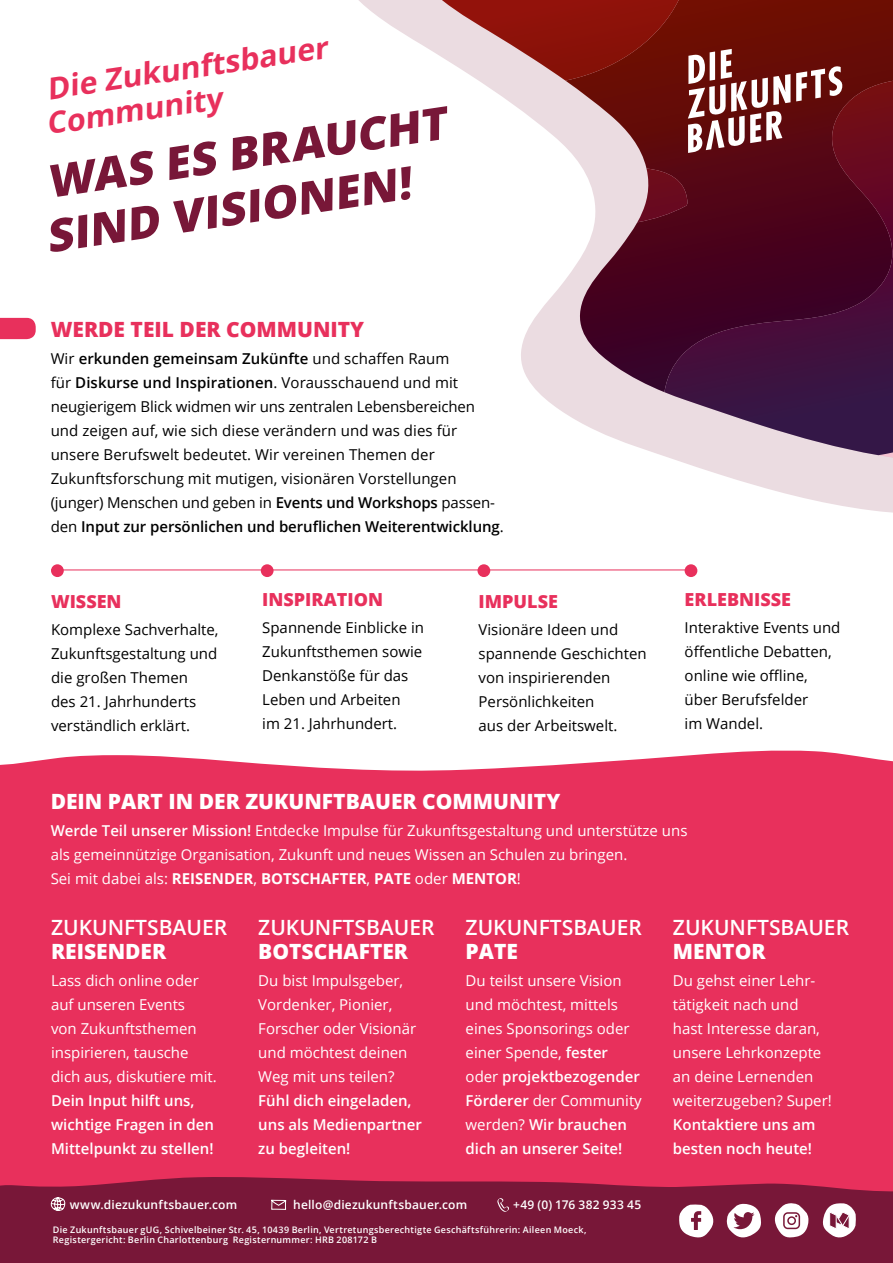
<style>
.page{position:relative;width:893px;height:1263px;background:#fff}
.page>*{position:absolute;margin:0;border:0;box-sizing:border-box;transform-origin:0 0}
.t1{font:italic 800 45px/54.3px "Open Sans";color:#781738}
.t2{font:italic 700 30px/34px "Open Sans";color:#e8305c}
.t3{font:800 21px "Open Sans";color:#fff}
.t4{font:600 21px "Open Sans";color:#fff}
.t5{font:800 21px "Open Sans";color:#e8305c}
.t6{font:800 18px "Open Sans";color:#e8305c}
.t7{font:15px/24px "Open Sans";color:#000}
.t8{font:15px/24px "Open Sans";color:#fff}
.t9{font:600 15px/24px "Open Sans";color:#fff}
.t10{font:600 12px "Open Sans";letter-spacing:.015em;color:#fff}
.t11{font:600 9px/10.8px "Open Sans";letter-spacing:.03em;color:#fff}
.s1{font-weight:600}
.s2{font-weight:700}
</style>
<div class="page">
<div style="left:0;top:870px;width:893px;height:345px;background:#e8305c"></div>
<svg style="left:0;top:750px;width:893px;height:120px;background:#ea426a"></svg>
<svg style="left:359px;top:0;width:534px;height:513px"></svg>
<svg style="left:391px;top:0;width:502px;height:465px"></svg>
<svg style="left:565px;top:0;width:328px;height:373px;background:#77343a"></svg>
<svg style="left:442px;top:0;width:245px;height:222px"></svg>
<svg style="left:442px;top:373px;width:451px;height:84px"></svg>
<svg style="left:664px;top:81px;width:229px;height:374px;background:#551936"></svg>
<hr style="left:51px;top:570px;width:636px;height:1px;background:#e8305c">
<div style="left:51px;top:564px;width:13px;height:13px;background:#e8305c;border-radius:50%"></div>
<div style="left:261px;top:564px;width:13px;height:13px;background:#e8305c;border-radius:50%"></div>
<div style="left:477px;top:564px;width:13px;height:13px;background:#e8305c;border-radius:50%"></div>
<div style="left:685px;top:564px;width:12px;height:13px;background:#e8305c;border-radius:50%"></div>
<svg style="left:0;top:1177px;width:893px;height:86px;background:#80183a"></svg>
<svg style="left:679px;top:1203px;width:36px;height:36px"></svg>
<svg style="left:726px;top:1204px;width:36px;height:35px"></svg>
<svg style="left:773px;top:1203px;width:36px;height:35px"></svg>
<svg style="left:821px;top:1203px;width:36px;height:37px"></svg>
<svg style="left:271px;top:1199px;width:15px;height:11px"></svg>
<svg style="left:50px;top:1196px;width:17px;height:16px"></svg>
<svg style="left:497px;top:1198px;width:12px;height:14px"></svg>
<svg style="left:796px;top:66px;width:46px;height:35px"></svg>
<svg style="left:688px;top:49px;width:102px;height:104px"></svg>
<svg style="left:0;top:318px;width:36px;height:21px"></svg>
<h2 class="t2" style="left:38px;top:73px;width:291px;rotate:-9deg">Die Zukunftsbauer<br>Community</h2>
<h1 class="t1" style="left:34px;top:152px;width:413px;rotate:-8deg">WAS ES BRAUCHT<br>SIND VISIONEN!</h1>
<h3 class="t5" style="left:51px;top:313px;width:315px">WERDE TEIL DER COMMUNITY</h3>
<p class="t7" style="left:51px;top:346px;width:455px">Wir <span class="s1">erkunden gemeinsam Zukünfte</span> und schaffen Raum<br>für <span class="s1">Diskurse und Inspirationen</span>. Vorausschauend und mit neugierigem Blick widmen wir uns zentralen Lebensbereichen und zeigen auf, wie sich diese verändern und was dies für unsere Berufswelt bedeutet. Wir vereinen Themen der Zukunftsforschung mit mutigen, visionären Vorstellungen (junger) Menschen und geben in <span class="s1">Events und Workshops</span> passen&shy;den <span class="s1">Input zur persönlichen und beruflichen Weiterentwicklung</span>.</p>
<p class="t6" style="left:51px;top:588px;width:72px">WISSEN</p>
<p class="t7" style="left:51px;top:617px;width:169px">Komplexe Sachverhalte,<br>Zukunftsgestaltung und die großen Themen<br>des 21. Jahrhunderts verständlich erklärt.</p>
<p class="t6" style="left:262px;top:586px;width:122px">INSPIRATION</p>
<p class="t7" style="left:262px;top:615px;width:163px">Spannende Einblicke in<br>Zukunftsthemen sowie<br>Denkanstöße für das<br>Leben und Arbeiten<br>im 21. Jahrhundert.</p>
<p class="t6" style="left:479px;top:588px;width:81px">IMPULSE</p>
<p class="t7" style="left:479px;top:617px;width:170px">Visionäre Ideen und spannende Geschichten von inspirierenden<br>Persönlichkeiten<br>aus der Arbeitswelt.</p>
<p class="t6" style="left:685px;top:586px;width:108px">ERLEBNISSE</p>
<p class="t7" style="left:685px;top:615px;width:157px">Interaktive Events und öffentliche Debatten, online wie offline, über Berufsfelder<br>im Wandel.</p>
<h3 class="t3" style="left:51px;top:786px;width:511px">DEIN PART IN DER ZUKUNFTBAUER COMMUNITY</h3>
<p class="t8" style="left:51px;top:819px;width:638px"><span class="s1">Werde Teil unserer Mission!</span> Entdecke Impulse für Zukunftsgestaltung und unterstütze uns als gemeinnützige Organisation, Zukunft und neues Wissen an Schulen zu bringen.<br>Sei mit dabei als: <span class="s2">REISENDER</span>, <span class="s2">BOTSCHAFTER</span>, <span class="s2">PATE</span> oder <span class="s2">MENTOR</span>!</p>
<h3 class="t4" style="left:258px;top:912px;width:178px">ZUKUNFTSBAUER</h3>
<h3 class="t3" style="left:258px;top:935px;width:151px">BOTSCHAFTER</h3>
<p class="t8" style="left:258px;top:968px;width:159px">Du bist Impulsgeber,<br>Vordenker, Pionier,<br>Forscher oder Visionär und möchtest deinen<br>Weg mit uns teilen?</p>
<p class="t9" style="left:258px;top:1088px;width:165px">Fühl dich eingeladen, uns als Medienpartner zu begleiten!</p>
<h3 class="t4" style="left:51px;top:912px;width:178px">ZUKUNFTSBAUER</h3>
<h3 class="t3" style="left:51px;top:935px;width:117px">REISENDER</h3>
<p class="t8" style="left:51px;top:968px;width:167px">Lass dich online oder auf unseren Events<br>von Zukunftsthemen inspirieren, tausche dich aus, diskutiere mit.</p>
<p class="t9" style="left:51px;top:1088px;width:165px">Dein Input hilft uns, wichtige Fragen in den<br>Mittelpunkt zu stellen!</p>
<h3 class="t4" style="left:466px;top:912px;width:178px">ZUKUNFTSBAUER</h3>
<h3 class="t3" style="left:466px;top:935px;width:54px">PATE</h3>
<p class="t8" style="left:466px;top:968px;width:178px">Du teilst unsere Vision und möchtest, mittels eines Sponsorings oder einer Spende, <span class="s1">fester </span>oder <span class="s1">projektbezogender<br>Förderer</span> der Community werden? <span class="s1">Wir brauchen dich an unserer Seite!</span></p>
<h3 class="t4" style="left:673px;top:912px;width:178px">ZUKUNFTSBAUER</h3>
<h3 class="t3" style="left:673px;top:935px;width:94px">MENTOR</h3>
<p class="t8" style="left:673px;top:968px;width:160px">Du gehst einer Lehr&shy;tätigkeit nach und hast Interesse daran, unsere Lehrkonzepte an deine Lernenden weiterzugeben? Super!</p>
<p class="t9" style="left:673px;top:1112px;width:144px">Kontaktiere uns am besten noch heute!</p>
<p class="t10" style="left:70px;top:1196px;width:169px">www.diezukunftsbauer.com</p>
<p class="t10" style="left:293px;top:1196px;width:176px">hello@diezukunftsbauer.com</p>
<p class="t10" style="left:513px;top:1196px;width:129px">+49 (0) 176 382 933 45</p>
<p class="t11" style="left:53px;top:1224px;width:535px">Die Zukunftsbauer gUG, Schivelbeiner Str. 45, 10439 Berlin, Vertretungsberechtigte Geschäftsführerin: Aileen Moeck,<br>Registergericht: Berlin Charlottenburg Registernummer: HRB 208172 B</p>
</div>
